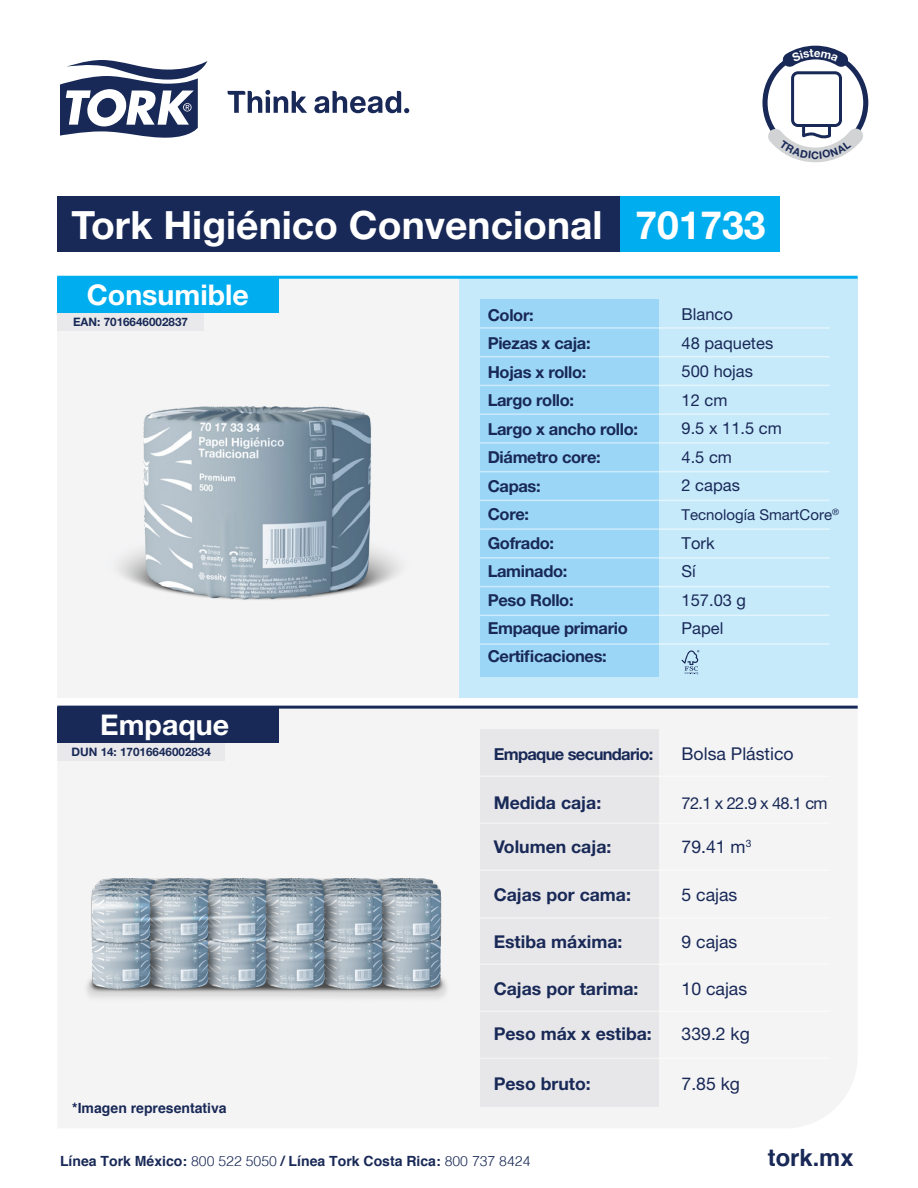
<style>
.page{position:relative;width:918px;height:1188px;background:#fff}
.page>*{position:absolute;margin:0;border:0;box-sizing:border-box;transform-origin:0 0}
.t1{font:700 39px "Helvetica Neue LT Std";color:#fff}
.t2{font:700 28.5px "Helvetica Neue LT Std";color:#fff}
.t3{font:700 23.7px "Helvetica";color:#192957}
.t4{font:700 17.7px "Helvetica Neue LT Std";color:#192957}
.t5{font:17.7px "Helvetica Neue LT Std";color:#192957}
.t6{font:700 16.5px/28.5px "Helvetica Neue LT Std";letter-spacing:-.02em;color:#192957}
.t7{font:16.5px/28.5px "Helvetica Neue LT Std";color:#192957}
.t8{font:700 16.5px "Helvetica Neue LT Std";letter-spacing:-.04em;color:#192957}
.t9{font:15px "Helvetica Neue LT Std";color:#192957}
.t10{font:700 14.1px "Helvetica";color:#192957}
.t11{font:700 11.7px "Helvetica Neue LT Std";color:#192957}
.s1{font-weight:300}
</style>
<div class="page">
<div style="left:459px;top:277px;width:399px;height:421px;background:#c7eafb"></div>
<div style="left:480px;top:299px;width:178px;height:377px;background:#9bd6f7"></div>
<hr style="left:480px;top:327px;width:350px;height:2px;background:#fff">
<hr style="left:480px;top:356px;width:350px;height:1px;background:#fff">
<hr style="left:480px;top:385px;width:350px;height:1px;background:#fff">
<hr style="left:480px;top:413px;width:350px;height:2px;background:#fff">
<hr style="left:480px;top:442px;width:350px;height:2px;background:#fff">
<hr style="left:480px;top:471px;width:350px;height:1px;background:#fff">
<hr style="left:480px;top:500px;width:350px;height:1px;background:#fff">
<hr style="left:480px;top:528px;width:350px;height:2px;background:#fff">
<hr style="left:480px;top:557px;width:350px;height:2px;background:#fff">
<hr style="left:480px;top:586px;width:350px;height:1px;background:#fff">
<hr style="left:480px;top:615px;width:350px;height:1px;background:#fff">
<hr style="left:480px;top:643px;width:350px;height:2px;background:#fff">
<svg style="left:681px;top:650px;width:18px;height:24px"></svg>
<div style="left:57px;top:197px;width:563px;height:55px;background:#192957"></div>
<div style="left:620px;top:197px;width:159px;height:55px;background:#00aeef"></div>
<svg style="left:228px;top:90px;width:79px;height:23px"></svg>
<svg style="left:314px;top:91px;width:95px;height:22px"></svg>
<svg style="left:60px;top:60px;width:147px;height:78px"></svg>
<div style="left:57px;top:277px;width:402px;height:421px;background:#f4f4f5"></div>
<div style="left:58px;top:709px;width:799px;height:419px;background:#f4f4f5"></div>
<div style="left:480px;top:729px;width:178px;height:378px;background:#e7e7e9"></div>
<hr style="left:480px;top:964px;width:350px;height:1px;background:#fff">
<hr style="left:480px;top:1011px;width:350px;height:1px;background:#fff">
<hr style="left:480px;top:1058px;width:350px;height:1px;background:#fff">
<hr style="left:480px;top:917px;width:350px;height:2px;background:#fff">
<hr style="left:480px;top:870px;width:350px;height:1px;background:#fff">
<hr style="left:480px;top:823px;width:350px;height:1px;background:#fff">
<hr style="left:480px;top:775px;width:350px;height:2px;background:#fff">
<div style="left:57px;top:743px;width:168px;height:18px;background:#e9e9eb"></div>
<div style="left:57px;top:277px;width:222px;height:36px;background:#00aeef"></div>
<div style="left:57px;top:707px;width:222px;height:36px;background:#192957"></div>
<hr style="left:57px;top:276px;width:801px;height:3px;background:#00aeef">
<hr style="left:57px;top:706px;width:801px;height:3px;background:#192957">
<div style="left:57px;top:313px;width:147px;height:18px;background:#e9e9eb"></div>
<svg style="left:762px;top:50px;width:106px;height:106px"></svg>
<div style="left:768px;top:55px;width:95px;height:96px;background:#fff;border-radius:50%"></div>
<div style="left:791px;top:71px;width:51px;height:56px;border:3px solid #192957;border-radius:5px"></div>
<img style="left:119px;top:406px;width:281px;height:194px">
<img style="left:82px;top:879px;width:369px;height:124px">
<svg style="left:767px;top:123px;width:97px;height:39px"></svg>
<svg style="left:782px;top:46px;width:67px;height:22px"></svg>
<h1 class="t1" style="left:72px;top:201px;width:695px">Tork Higiénico Convencional 701733</h1>
<h2 class="t2" style="left:87px;top:278px;width:164px">Consumible</h2>
<p class="t11" style="left:73px;top:315px;width:117px">EAN: 7016646002837</p>
<h2 class="t2" style="left:100px;top:707px;width:131px">Empaque</h2>
<p class="t11" style="left:72px;top:745px;width:141px">DUN 14: 17016646002834</p>
<p class="t10" style="left:72px;top:1096px;width:156px">*Imagen representativa</p>
<p class="t6" style="left:488px;top:300px;width:152px">Color:<br>Piezas x caja:<br>Hojas x rollo:<br>Largo rollo:<br>Largo x ancho rollo:<br>Diámetro core:<br>Capas:<br>Core:<br>Gofrado:<br>Laminado:<br>Peso Rollo:<br>Empaque primario<br>Certificaciones:</p>
<p class="t7" style="left:682px;top:300px;width:102px">Blanco<br>48 paquetes<br>500 hojas<br>12 cm<br>9.5 x 11.5 cm<br>4.5 cm<br>2 capas</p>
<p class="t9" style="left:682px;top:506px;width:159px">Tecnología SmartCore<sup>®</sup></p>
<p class="t7" style="left:682px;top:528px;width:66px">Tork<br>Sí<br>157.03 g<br>Papel</p>
<p class="t8" style="left:494px;top:744px;width:161px">Empaque secundario:</p>
<p class="t4" style="left:494px;top:791px;width:109px">Medida caja:</p>
<p class="t4" style="left:494px;top:835px;width:119px">Volumen caja:</p>
<p class="t5" style="left:682px;top:743px;width:114px">Bolsa Plástico</p>
<p class="t7" style="left:682px;top:788px;width:148px">72.1 x 22.9 x 48.1 cm</p>
<p class="t5" style="left:682px;top:836px;width:71px">79.41 m<sup>3</sup></p>
<p class="t4" style="left:494px;top:884px;width:139px">Cajas por cama:</p>
<p class="t5" style="left:682px;top:884px;width:57px">5 cajas</p>
<p class="t4" style="left:494px;top:931px;width:130px">Estiba máxima:</p>
<p class="t5" style="left:682px;top:931px;width:57px">9 cajas</p>
<p class="t4" style="left:494px;top:977px;width:146px">Cajas por tarima:</p>
<p class="t5" style="left:682px;top:978px;width:67px">10 cajas</p>
<p class="t5" style="left:682px;top:1023px;width:70px">339.2 kg</p>
<p class="t5" style="left:682px;top:1074px;width:60px">7.85 kg</p>
<p class="t4" style="left:494px;top:1023px;width:160px">Peso máx x estiba:</p>
<p class="t4" style="left:494px;top:1073px;width:99px">Peso bruto:</p>
<p class="t10" style="left:60px;top:1150px;width:472px">Línea Tork México: <span class="s1">800 522 5050</span> / Línea Tork Costa Rica: <span class="s1">800 737 8424</span></p>
<h3 class="t3" style="left:768px;top:1139px;width:87px">tork.mx</h3>
</div>
